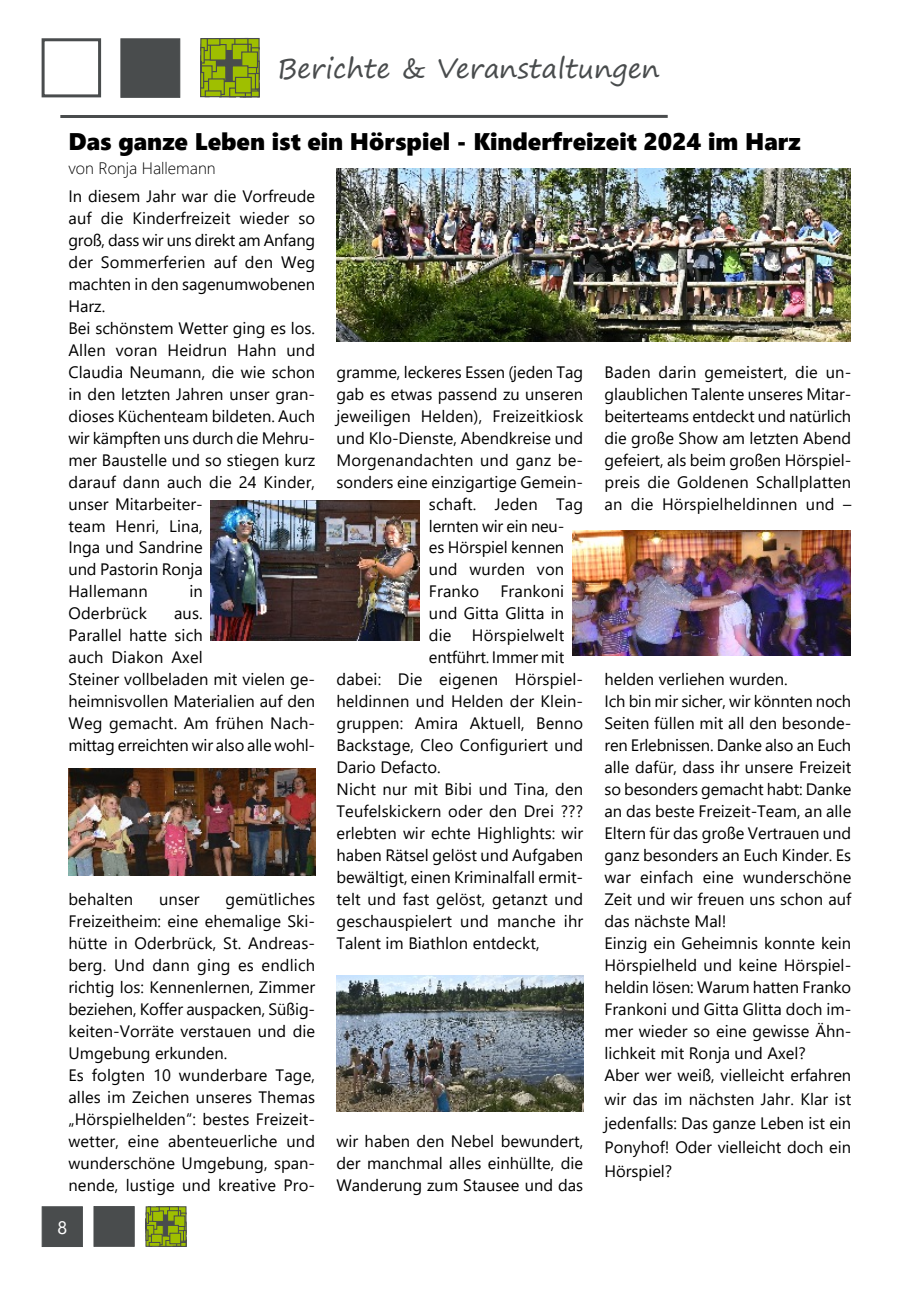
<style>
.page{position:relative;width:919px;height:1289px;background:#fff}
.page>*{position:absolute;margin:0;border:0;box-sizing:border-box;transform-origin:0 0}
.t1{font:27px "Segoe Print";color:#494c4d}
.t2{font:24px "Segoe UI Black";color:#000}
.t3{font:18px "Segoe UI";color:#fff}
.t4{font:16.5px/21.9px "Segoe UI";color:#000}
.t5{font:300 16.5px "Segoe UI";color:#000}
</style>
<div class="page">
<div style="left:206px;top:44px;width:48px;height:48px;background:#494c4d"></div>
<div style="left:245px;top:38px;width:15px;height:12px;background:#9fbf00;border:1px solid #494c4d"></div>
<svg style="left:248px;top:44px;width:4px;height:7px"></svg>
<div style="left:209px;top:65px;width:17px;height:17px;background:#9fbf00;border:1px solid #494c4d"></div>
<svg style="left:246px;top:63px;width:14px;height:17px"></svg>
<div style="left:251px;top:47px;width:9px;height:17px;background:#9fbf00;border:1px solid #494c4d"></div>
<svg style="left:248px;top:73px;width:7px;height:9px"></svg>
<svg style="left:231px;top:38px;width:17px;height:15px"></svg>
<svg style="left:200px;top:81px;width:10px;height:16px"></svg>
<div style="left:218px;top:38px;width:17px;height:13px;background:#9fbf00;border:1px solid #494c4d"></div>
<svg style="left:200px;top:56px;width:17px;height:16px"></svg>
<div style="left:219px;top:81px;width:17px;height:16px;background:#9fbf00;border:1px solid #494c4d"></div>
<div style="left:200px;top:65px;width:12px;height:17px;background:#9fbf00;border:1px solid #494c4d"></div>
<svg style="left:256px;top:61px;width:4px;height:16px"></svg>
<svg style="left:255px;top:73px;width:5px;height:17px"></svg>
<svg style="left:205px;top:46px;width:5px;height:14px"></svg>
<div style="left:231px;top:44px;width:17px;height:16px;background:#9fbf00;border:1px solid #494c4d"></div>
<div style="left:229px;top:87px;width:17px;height:10px;background:#9fbf00;border:1px solid #494c4d"></div>
<div style="left:210px;top:44px;width:16px;height:17px;background:#9fbf00;border:1px solid #494c4d"></div>
<div style="left:203px;top:38px;width:17px;height:8px;background:#9fbf00;border:1px solid #494c4d"></div>
<div style="left:200px;top:38px;width:8px;height:13px;background:#9fbf00;border:1px solid #494c4d"></div>
<svg style="left:200px;top:47px;width:5px;height:17px"></svg>
<svg style="left:200px;top:55px;width:2px;height:17px"></svg>
<svg style="left:200px;top:72px;width:4px;height:17px"></svg>
<div style="left:208px;top:78px;width:17px;height:17px;background:#9fbf00;border:1px solid #494c4d"></div>
<svg style="left:238px;top:82px;width:22px;height:16px"></svg>
<div style="left:241px;top:51px;width:17px;height:17px;background:#9fbf00;border:1px solid #494c4d"></div>
<div style="left:231px;top:65px;width:17px;height:17px;background:#9fbf00;border:1px solid #494c4d"></div>
<div style="left:235px;top:77px;width:17px;height:16px;background:#9fbf00;border:1px solid #494c4d"></div>
<div style="left:205px;top:90px;width:16px;height:7px;background:#9fbf00;border:1px solid #494c4d"></div>
<div style="left:42px;top:38px;width:59px;height:59px;background:#fff;border:3px solid #494c4d"></div>
<div style="left:120px;top:38px;width:60px;height:60px;background:#494c4d;border:1px solid #494c4d"></div>
<hr style="left:60px;top:115px;width:607px;height:3px;background:#494c4d">
<div style="left:155px;top:1214px;width:22px;height:22px;background:#494c4d"></div>
<svg style="left:176px;top:1206px;width:10px;height:8px"></svg>
<svg style="left:154px;top:1226px;width:5px;height:7px"></svg>
<svg style="left:180px;top:1212px;width:6px;height:11px"></svg>
<div style="left:167px;top:1206px;width:12px;height:10px;background:#9fbf00;border:1px solid #494c4d"></div>
<svg style="left:170px;top:1206px;width:8px;height:3px"></svg>
<svg style="left:145px;top:1235px;width:7px;height:11px"></svg>
<div style="left:158px;top:1206px;width:12px;height:9px;background:#9fbf00;border:1px solid #494c4d"></div>
<svg style="left:146px;top:1218px;width:11px;height:11px"></svg>
<div style="left:146px;top:1224px;width:8px;height:12px;background:#9fbf00;border:1px solid #494c4d"></div>
<svg style="left:146px;top:1210px;width:11px;height:11px"></svg>
<div style="left:167px;top:1210px;width:12px;height:11px;background:#9fbf00;border:1px solid #494c4d"></div>
<div style="left:152px;top:1210px;width:12px;height:11px;background:#9fbf00;border:1px solid #494c4d"></div>
<svg style="left:148px;top:1206px;width:11px;height:5px"></svg>
<svg style="left:146px;top:1206px;width:5px;height:9px"></svg>
<svg style="left:145px;top:1212px;width:4px;height:28px"></svg>
<div style="left:151px;top:1233px;width:11px;height:12px;background:#9fbf00;border:1px solid #494c4d"></div>
<svg style="left:159px;top:1221px;width:28px;height:26px"></svg>
<div style="left:174px;top:1215px;width:11px;height:11px;background:#9fbf00;border:1px solid #494c4d"></div>
<div style="left:167px;top:1224px;width:12px;height:12px;background:#9fbf00;border:1px solid #494c4d"></div>
<div style="left:169px;top:1232px;width:12px;height:12px;background:#9fbf00;border:1px solid #494c4d"></div>
<svg style="left:149px;top:1241px;width:11px;height:5px"></svg>
<div style="left:94px;top:1206px;width:41px;height:40px;background:#494c4d;border:1px solid #494c4d"></div>
<div style="left:42px;top:1206px;width:41px;height:40px;background:#494c4d;border:1px solid #494c4d"></div>
<img style="left:336px;top:975px;width:247px;height:136px">
<img style="left:336px;top:168px;width:514px;height:173px">
<img style="left:210px;top:501px;width:210px;height:139px">
<img style="left:572px;top:530px;width:278px;height:125px">
<img style="left:68px;top:768px;width:247px;height:107px">
<h1 class="t1" style="left:277px;top:55px;width:384px">Berichte &amp; Veranstaltungen</h1>
<h2 class="t2" style="left:68px;top:132px;width:733px">Das ganze Leben ist ein Hörspiel - Kinderfreizeit 2024 im Harz</h2>
<p class="t5" style="left:68px;top:162px;width:149px">von Ronja Hallemann</p>
<p class="t4" style="left:68px;top:187px;width:248px">In diesem Jahr war die Vorfreude auf die Kinderfreizeit wieder so groß, dass wir uns direkt am Anfang der Sommerferien auf den Weg machten in den sagenumwobenen<br>Harz.<br>Bei schönstem Wetter ging es los.<br>Allen voran Heidrun Hahn und<br>Claudia Neumann, die wie schon in den letzten Jahren unser gran&shy;dioses Küchenteam bildeten. Auch wir kämpften uns durch die Mehru&shy;mer Baustelle und so stiegen kurz darauf dann auch die 24 Kinder, unser Mitarbeiter-<br>team Henri, Lina,<br>Inga und Sandrine<br>und Pastorin Ronja<br>Hallemann</p>
<p class="t4" style="left:189px;top:582px;width:15px">in</p>
<p class="t4" style="left:68px;top:604px;width:80px">Oderbrück</p>
<p class="t4" style="left:68px;top:604px;width:248px;text-indent:106px">aus.<br>Parallel hatte sich<br>auch Diakon Axel<br>Steiner vollbeladen mit vielen ge&shy;heimnisvollen Materialien auf den<br>Weg gemacht. Am frühen Nach&shy;mittag erreichten wir also alle wohl-</p>
<p class="t4" style="left:68px;top:889px;width:248px;text-indent:157px">gemütliches<br>Freizeitheim: eine ehemalige Ski&shy;hütte in Oderbrück, St. Andreas&shy;berg. Und dann ging es endlich richtig los: Kennenlernen, Zimmer beziehen, Koffer auspacken, Süßig&shy;keiten-Vorräte verstauen und die<br>Umgebung erkunden.<br>Es folgten 10 wunderbare Tage, alles im Zeichen unseres Themas „Hörspielhelden“: bestes Freizeit&shy;wetter, eine abenteuerliche und wunderschöne Umgebung, span&shy;nende, lustige und kreative Pro-</p>
<p class="t4" style="left:68px;top:889px;width:66px">behalten</p>
<p class="t4" style="left:159px;top:889px;width:42px">unser</p>
<p class="t3" style="left:57px;top:1220px;width:11px">8</p>
<p class="t4" style="left:336px;top:362px;width:248px">gramme, leckeres Essen (jeden Tag</p>
<p class="t4" style="left:336px;top:384px;width:248px">gab es etwas passend zu unseren</p>
<p class="t4" style="left:336px;top:406px;width:248px">jeweiligen Helden), Freizeitkiosk</p>
<p class="t4" style="left:336px;top:428px;width:248px">und Klo-Dienste, Abendkreise und</p>
<p class="t4" style="left:336px;top:450px;width:248px">Morgenandachten und ganz be-</p>
<p class="t4" style="left:336px;top:472px;width:248px">sonders eine einzigartige Gemein-</p>
<p class="t4" style="left:429px;top:494px;width:156px">schaft. Jeden Tag</p>
<p class="t4" style="left:429px;top:516px;width:137px">lernten wir ein neu-</p>
<p class="t4" style="left:429px;top:538px;width:137px">es Hörspiel kennen</p>
<p class="t4" style="left:429px;top:560px;width:137px">und wurden von</p>
<p class="t4" style="left:429px;top:582px;width:52px">Franko</p>
<p class="t4" style="left:500px;top:582px;width:65px">Frankoni</p>
<p class="t4" style="left:429px;top:604px;width:137px">und Gitta Glitta in</p>
<p class="t4" style="left:429px;top:626px;width:137px">die Hörspielwelt</p>
<p class="t4" style="left:429px;top:648px;width:137px">entführt. Immer mit</p>
<p class="t4" style="left:336px;top:670px;width:248px">dabei: Die eigenen Hörspiel-</p>
<p class="t4" style="left:336px;top:692px;width:248px">heldinnen und Helden der Klein-</p>
<p class="t4" style="left:336px;top:714px;width:248px">gruppen: Amira Aktuell, Benno</p>
<p class="t4" style="left:336px;top:736px;width:248px">Backstage, Cleo Configuriert und</p>
<p class="t4" style="left:336px;top:758px;width:106px">Dario Defacto.</p>
<p class="t4" style="left:336px;top:779px;width:248px">Nicht nur mit Bibi und Tina, den</p>
<p class="t4" style="left:336px;top:801px;width:248px">Teufelskickern oder den Drei ???</p>
<p class="t4" style="left:336px;top:823px;width:248px">erlebten wir echte Highlights: wir</p>
<p class="t4" style="left:336px;top:845px;width:248px">haben Rätsel gelöst und Aufgaben</p>
<p class="t4" style="left:336px;top:867px;width:248px">bewältigt, einen Kriminalfall ermit-</p>
<p class="t4" style="left:336px;top:889px;width:248px">telt und fast gelöst, getanzt und</p>
<p class="t4" style="left:336px;top:911px;width:248px">geschauspielert und manche ihr</p>
<p class="t4" style="left:336px;top:933px;width:205px">Talent im Biathlon entdeckt,</p>
<p class="t4" style="left:336px;top:1131px;width:248px;text-align:justify">wir haben den Nebel bewundert, der manchmal alles einhüllte, die Wanderung zum Stausee und das</p>
<p class="t4" style="left:604px;top:362px;width:248px;text-align:justify">Baden darin gemeistert, die un&shy;glaublichen Talente unseres Mitar&shy;beiterteams entdeckt und natürlich die große Show am letzten Abend gefeiert, als beim großen Hörspiel&shy;preis die Goldenen Schallplatten an die Hörspielheldinnen und –</p>
<p class="t4" style="left:604px;top:670px;width:248px">helden verliehen wurden.<br>Ich bin mir sicher, wir könnten noch<br>Seiten füllen mit all den besonde&shy;ren Erlebnissen. Danke also an Euch alle dafür, dass ihr unsere Freizeit so besonders gemacht habt: Danke an das beste Freizeit-Team, an alle<br>Eltern für das große Vertrauen und ganz besonders an Euch Kinder. Es war einfach eine wunderschöne<br>Zeit und wir freuen uns schon auf das nächste Mal!<br>Einzig ein Geheimnis konnte kein<br>Hörspielheld und keine Hörspiel&shy;heldin lösen: Warum hatten Franko<br>Frankoni und Gitta Glitta doch im&shy;mer wieder so eine gewisse Ähn&shy;lichkeit mit Ronja und Axel?<br>Aber wer weiß, vielleicht erfahren</p>
<p class="t4" style="left:604px;top:1088px;width:248px;line-height:24.2px;text-align:justify">wir das im nächsten Jahr. Klar ist jedenfalls: Das ganze Leben ist ein Ponyhof! Oder vielleicht doch ein Hörspiel?</p>
</div>
